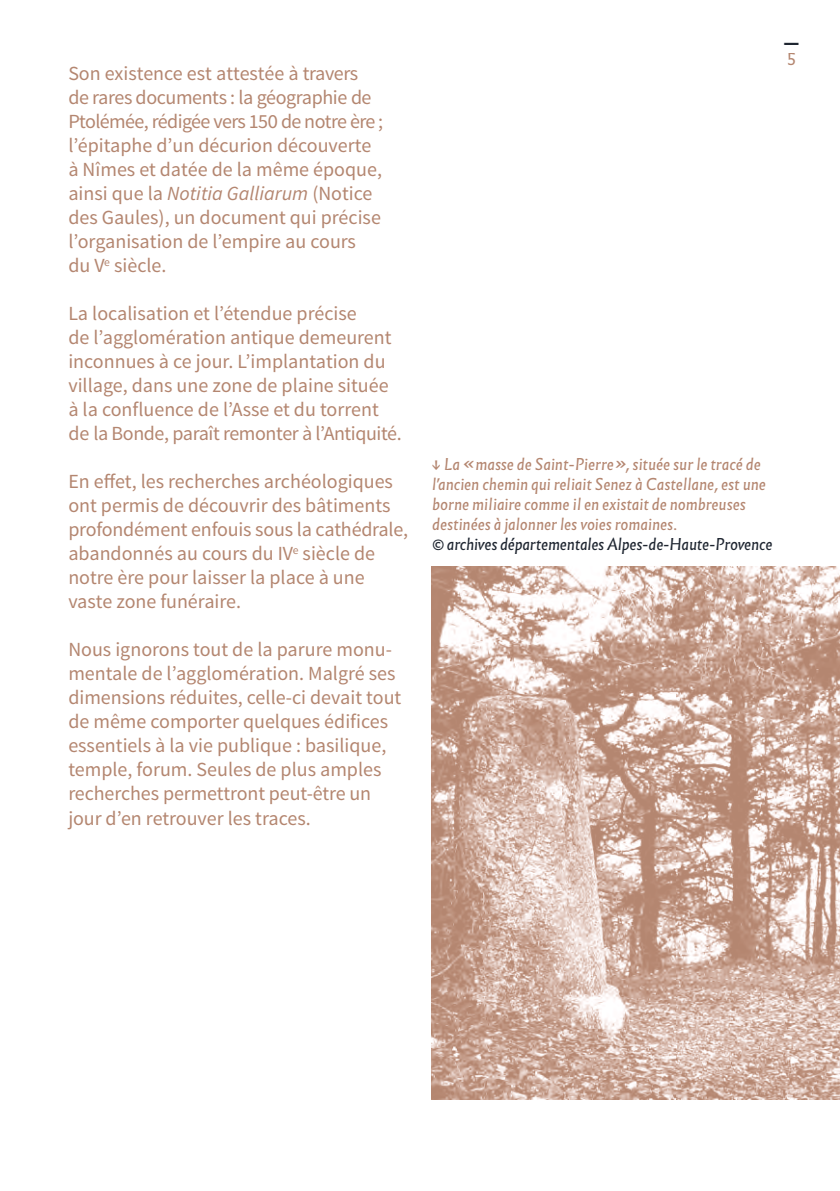
<style>
.page{position:relative;width:840px;height:1191px;background:#fff}
.page>*{position:absolute;margin:0;border:0;box-sizing:border-box;transform-origin:0 0}
.t1{font:20px/24px "Source Sans Pro";color:#b48670}
.t2{font:900 20px "Source Sans Pro";color:#1f2631}
.t3{font:italic 16px/20px "Infini";color:#b48670}
.t4{font:italic 16px "Infini";letter-spacing:-.01em;color:#1f2631}
.t5{font:16px "Infini";color:#b48670}
.s1{font-style:italic}
</style>
<div class="page">
<img style="left:431px;top:567px;width:408px;height:532px">
<p class="t1" style="left:68px;top:62px;width:316px">Son existence est attestée à travers de rares documents : la géographie de Ptolémée, rédigée vers 150 de notre ère ; l’épitaphe d’un décurion découverte à Nîmes et datée de la même époque, ainsi que la <span class="s1">Notitia Galliarum</span> (Notice des Gaules), un document qui précise l’organisation de l’empire au cours<br>du V<sup>e</sup> siècle.</p>
<p class="t1" style="left:68px;top:302px;width:335px">La localisation et l’étendue précise<br>de l’agglomération antique demeurent inconnues à ce jour. L’implantation du village, dans une zone de plaine située à la confluence de l’Asse et du torrent de la Bonde, paraît remonter à l’Antiquité.</p>
<p class="t1" style="left:68px;top:470px;width:341px">En effet, les recherches archéologiques ont permis de découvrir des bâtiments profondément enfouis sous la cathédrale, abandonnés au cours du IV<sup>e</sup> siècle de notre ère pour laisser la place à une vaste zone funéraire.</p>
<p class="t1" style="left:68px;top:638px;width:334px">Nous ignorons tout de la parure monu&shy;mentale de l’agglomération. Malgré ses dimensions réduites, celle-ci devait tout de même comporter quelques édifices essentiels à la vie publique : basilique, temple, forum. Seules de plus amples recherches permettront peut-être un jour d’en retrouver les traces.</p>
<p class="t2" style="left:782px;top:29px;width:17px">—</p>
<p class="t5" style="left:786px;top:43px;width:10px">5</p>
<p class="t3" style="left:431px;top:453px;width:335px">↓ La « masse de Saint-Pierre », située sur le tracé de l'ancien chemin qui reliait Senez à Castellane, est une borne miliaire comme il en existait de nombreuses destinées à jalonner les voies romaines.</p>
<p class="t4" style="left:431px;top:532px;width:341px">© archives départementales Alpes-de-Haute-Provence</p>
</div>
